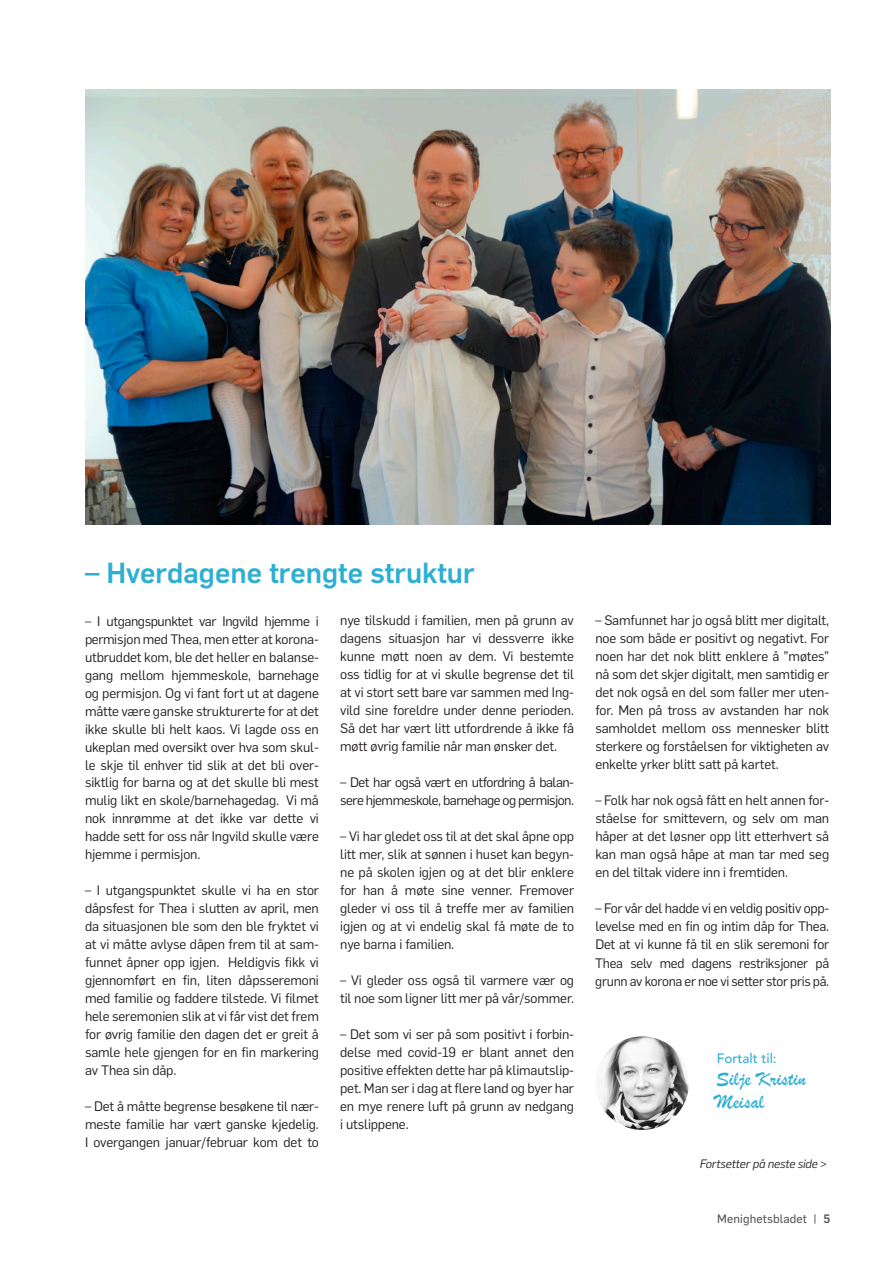
<style>
.page{position:relative;width:893px;height:1263px;background:#fff}
.page>*{position:absolute;margin:0;border:0;box-sizing:border-box;transform-origin:0 0}
.t1{font:500 28.5px "Flama";color:#2eafd1}
.t2{font:italic 21px/22.5px "Brush Script";color:#2eafd1}
.t3{font:13.5px/18px "Flama";letter-spacing:-.01em;color:#231f20;text-align:justify}
.t4{font:13.5px/18px "Flama";letter-spacing:-.04em;color:#231f20}
.t5{font:500 13.5px "Avenir LT Std";color:#2eafd1}
.t6{font:italic 12px "Flama";letter-spacing:-.01em;color:#231f20}
.t7{font:12px "Flama Basic";letter-spacing:.01em;color:#57585a}
.s1{font-style:normal}
.s2{font-family:"Flama";font-weight:500}
</style>
<div class="page">
<img style="left:85px;top:89px;width:745px;height:435px">
<img style="left:595px;top:1036px;width:94px;height:94px;border-radius:47px">
<h1 class="t1" style="left:85px;top:552px;width:391px">– Hverdagene trengte struktur</h1>
<p class="t3" style="left:85px;top:611px;width:235px">– I utgangspunktet var Ingvild hjemme i permisjon med Thea, men etter at korona&shy;utbruddet kom, ble det heller en balanse&shy;gang mellom hjemmeskole, barnehage og permisjon. Og vi fant fort ut at dagene måtte være ganske strukturerte for at det ikke skulle bli helt kaos. Vi lagde oss en ukeplan med oversikt over hva som skul&shy;le skje til enhver tid slik at det bli over&shy;siktlig for barna og at det skulle bli mest mulig likt en skole/barnehagedag. Vi må nok innrømme at det ikke var dette vi hadde sett for oss når Ingvild skulle være hjemme i permisjon.</p>
<p class="t3" style="left:85px;top:881px;width:235px">– I utgangspunktet skulle vi ha en stor dåpsfest for Thea i slutten av april, men da situasjonen ble som den ble fryktet vi at vi måtte avlyse dåpen frem til at sam&shy;funnet åpner opp igjen. Heldigvis fikk vi gjennomført en fin, liten dåpsseremoni med familie og faddere tilstede. Vi filmet hele seremonien slik at vi får vist det frem for øvrig familie den dagen det er greit å samle hele gjengen for en fin markering av Thea sin dåp.</p>
<p class="t3" style="left:85px;top:1097px;width:235px">– Det å måtte begrense besøkene til nær&shy;meste familie har vært ganske kjedelig.<br>I overgangen januar/februar kom det to</p>
<p class="t3" style="left:340px;top:611px;width:235px">nye tilskudd i familien, men på grunn av dagens situasjon har vi dessverre ikke kunne møtt noen av dem. Vi bestemte oss tidlig for at vi skulle begrense det til at vi stort sett bare var sammen med Ing&shy;vild sine foreldre under denne perioden.<br>Så det har vært litt utfordrende å ikke få møtt øvrig familie når man ønsker det.</p>
<p class="t4" style="left:340px;top:773px;width:235px">– Det har også vært en utfordring å balan&shy;sere hjemmeskole, barnehage og permisjon.</p>
<p class="t3" style="left:340px;top:827px;width:235px">– Vi har gledet oss til at det skal åpne opp litt mer, slik at sønnen i huset kan begyn&shy;ne på skolen igjen og at det blir enklere for han å møte sine venner. Fremover gleder vi oss til å treffe mer av familien igjen og at vi endelig skal få møte de to nye barna i familien.</p>
<p class="t3" style="left:340px;top:971px;width:235px">– Vi gleder oss også til varmere vær og til noe som ligner litt mer på vår/sommer.</p>
<p class="t3" style="left:340px;top:1025px;width:235px">– Det som vi ser på som positivt i forbin&shy;delse med covid-19 er blant annet den positive effekten dette har på klimautslip&shy;pet. Man ser i dag at flere land og byer har en mye renere luft på grunn av nedgang i utslippene.</p>
<p class="t3" style="left:595px;top:611px;width:235px">– Samfunnet har jo også blitt mer digitalt, noe som både er positivt og negativt. For noen har det nok blitt enklere å ”møtes” nå som det skjer digitalt, men samtidig er det nok også en del som faller mer uten&shy;for. Men på tross av avstanden har nok samholdet mellom oss mennesker blitt sterkere og forståelsen for viktigheten av enkelte yrker blitt satt på kartet.</p>
<p class="t3" style="left:595px;top:791px;width:235px">– Folk har nok også fått en helt annen for&shy;ståelse for smittevern, og selv om man håper at det løsner opp litt etterhvert så kan man også håpe at man tar med seg en del tiltak videre inn i fremtiden.</p>
<p class="t3" style="left:595px;top:899px;width:235px">– For vår del hadde vi en veldig positiv opp&shy;levelse med en fin og intim dåp for Thea.<br>Det at vi kunne få til en slik seremoni for Thea selv med dagens restriksjoner på grunn av korona er noe vi setter stor pris på.</p>
<p class="t5" style="left:717px;top:1050px;width:61px">Fortalt til:</p>
<h2 class="t2" style="left:717px;top:1067px;width:98px">SiljeKristin<br>Meisal</h2>
<p class="t6" style="left:700px;top:1156px;width:129px">Fortsetter på neste side <span class="s1">&gt;</span></p>
<p class="t7" style="left:717px;top:1211px;width:115px">Menighetsbladet | <span class="s2">5</span></p>
</div>
